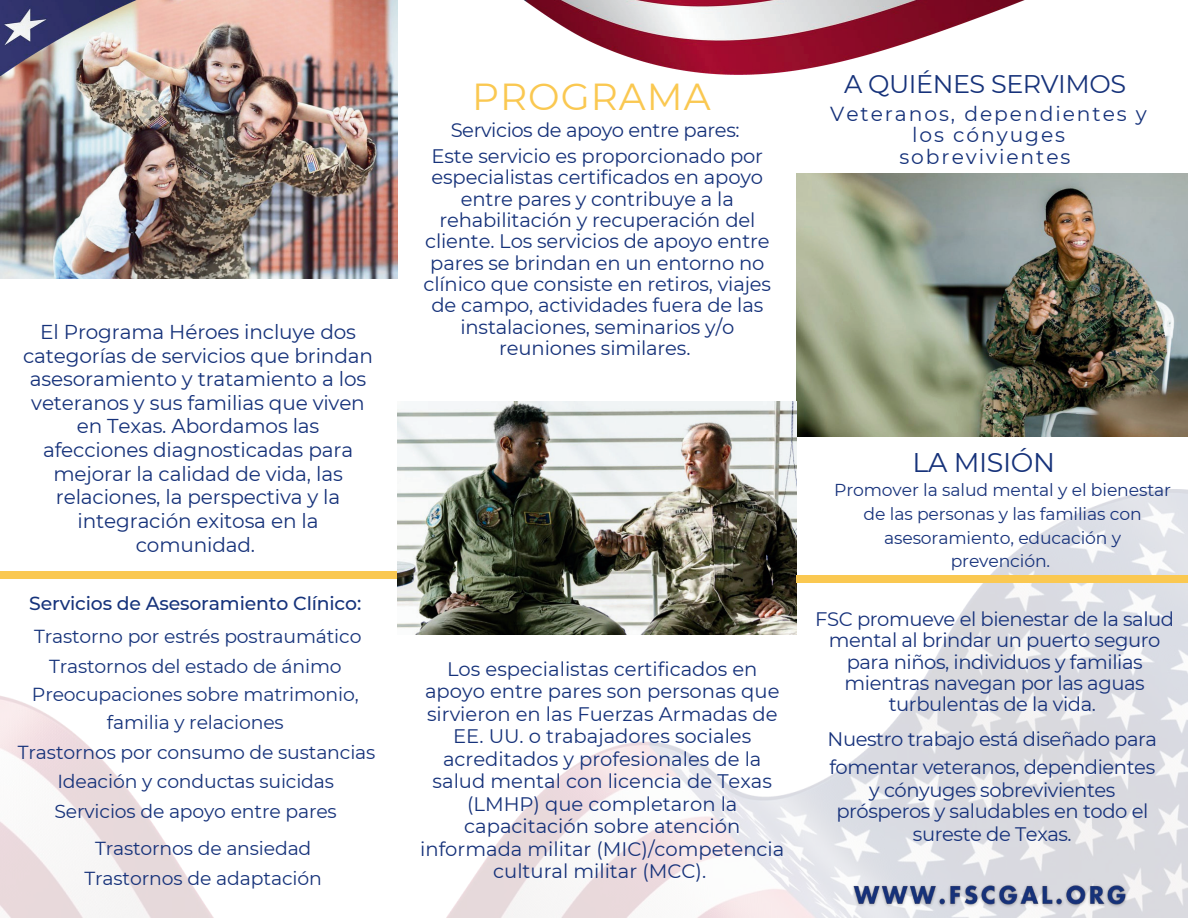
<style>
.page{position:relative;width:1188px;height:918px;background:#fff}
.page>*{position:absolute;margin:0;border:0;box-sizing:border-box;transform-origin:0 0}
.t1{font:37.5px "Montserrat";letter-spacing:.025em;color:#fac851}
.t2{font:27px "Montserrat";letter-spacing:-.015em;color:#16327a}
.t3{font:25.5px "Montserrat";letter-spacing:-.015em;color:#16327a}
.t4{font:20.25px/21.5px "Montserrat";letter-spacing:.095em;color:#16327a;text-align:center}
.t5{font:20.1px/23.5px "Montserrat";letter-spacing:-.01em;color:#16327a;text-align:center}
.t6{font:19.5px/22.5px "Montserrat";letter-spacing:-.01em;color:#16327a;text-align:center}
.t7{font:19.5px/21.3px "Montserrat";letter-spacing:-.02em;color:#17327b;text-align:center}
.t8{font:18.9px/28.5px "Montserrat";letter-spacing:-.01em;color:#16327a;text-align:center}
.t9{font:18.9px/30.3px "Montserrat";letter-spacing:-.01em;color:#16337b;text-align:center}
.t10{font:500 18.9px "Montserrat";letter-spacing:-.01em;color:#16337b}
.t11{font:17.25px/23.7px "Montserrat";letter-spacing:-.005em;color:#17327b;text-align:center}
</style>
<div class="page">
<img style="left:0;top:75px;width:397px;height:204px">
<img style="left:0;top:0;width:1025px;height:75px">
<img style="left:796px;top:173px;width:392px;height:264px">
<img style="left:0;top:490px;width:1188px;height:427px">
<img style="left:398px;top:402px;width:399px;height:232px">
<img style="left:847px;top:880px;width:286px;height:31px">
<div style="left:797px;top:575px;width:391px;height:7px;background:#fac851"></div>
<p class="t5" style="left:23px;top:319px;width:351px">El Programa Héroes incluye dos categorías de servicios que brindan asesoramiento y tratamiento a los veteranos y sus familias que viven en Texas. Abordamos las afecciones diagnosticadas para mejorar la calidad de vida, las relaciones, la perspectiva y la integración exitosa en la comunidad.</p>
<p class="t10" style="left:29px;top:590px;width:334px">Servicios de Asesoramiento Clínico:</p>
<p class="t9" style="left:34px;top:620px;width:329px">Trastorno por estrés postraumático<br>Trastornos del estado de ánimo</p>
<p class="t9" style="left:32px;top:680px;width:328px;line-height:28px">Preocupaciones sobre matrimonio, familia y relaciones</p>
<p class="t8" style="left:18px;top:738px;width:359px">Trastornos por consumo de sustancias<br>Ideación y conductas suicidas</p>
<p class="t8" style="left:95px;top:792px;width:243px;line-height:36.6px;text-align:left;text-indent:-40px">Servicios de apoyo entre pares<br>Trastornos de ansiedad</p>
<p class="t8" style="left:84px;top:863px;width:239px">Trastornos de adaptación</p>
<h1 class="t1" style="left:472px;top:71px;width:240px">PROGRAMA</h1>
<p class="t6" style="left:432px;top:116px;width:333px;line-height:26px">Servicios de apoyo entre pares:<br>Este servicio es proporcionado por</p>
<p class="t6" style="left:424px;top:166px;width:349px;line-height:21.3px">especialistas certificados en apoyo entre pares y contribuye a la rehabilitación y recuperación del cliente. Los servicios de apoyo entre pares se brindan en un entorno no clínico que consiste en retiros, viajes de campo, actividades fuera de las instalaciones, seminarios y/o reuniones similares.</p>
<h3 class="t3" style="left:844px;top:67px;width:284px">A QUIÉNES SERVIMOS</h3>
<p class="t4" style="left:830px;top:102px;width:318px">Veteranos, dependientes y los cónyuges sobrevivientes</p>
<p class="t6" style="left:420px;top:657px;width:366px">Los especialistas certificados en apoyo entre pares son personas que sirvieron en las Fuerzas Armadas de<br>EE. UU. o trabajadores sociales acreditados y profesionales de la salud mental con licencia de Texas (LMHP) que completaron la capacitación sobre atención informada militar (MIC)/competencia cultural militar (MCC).</p>
<h2 class="t2" style="left:913px;top:444px;width:144px">LA MISIÓN</h2>
<p class="t11" style="left:834px;top:478px;width:339px">Promover la salud mental y el bienestar de las personas y las familias con asesoramiento, educación y prevención.</p>
<p class="t7" style="left:815px;top:608px;width:361px">FSC promueve el bienestar de la salud mental al brindar un puerto seguro para niños, individuos y familias mientras navegan por las aguas turbulentas de la vida.</p>
<p class="t7" style="left:828px;top:725px;width:331px;line-height:28.2px;text-align:left">Nuestro trabajo está diseñado para fomentar veteranos, dependientes</p>
<p class="t7" style="left:836px;top:778px;width:314px;line-height:21.9px">y cónyuges sobrevivientes prósperos y saludables en todo el sureste de Texas.</p>
</div>
